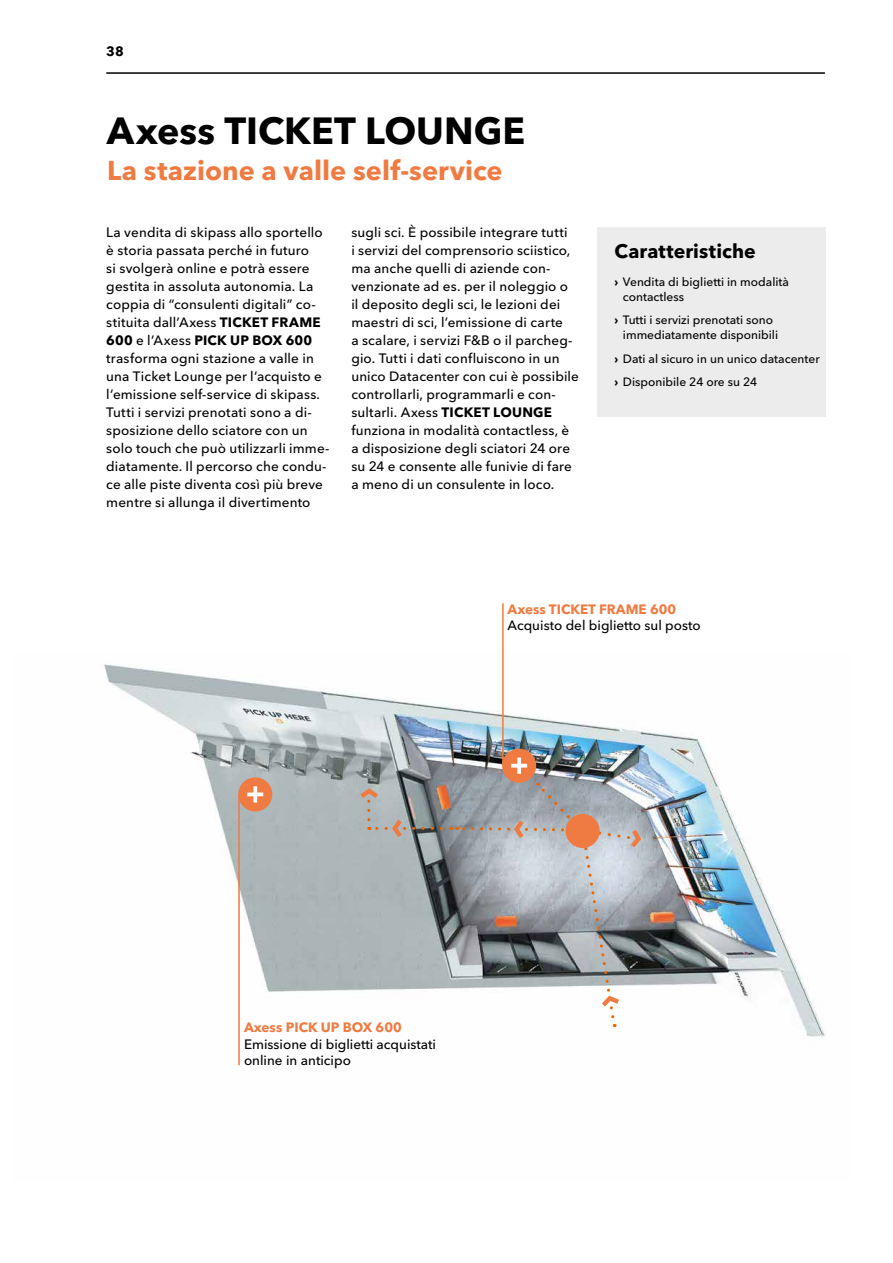
<style>
.page{position:relative;width:893px;height:1263px;background:#fff}
.page>*{position:absolute;margin:0;border:0;box-sizing:border-box;transform-origin:0 0}
.t1{font:700 37.5px "Avenir Next Cyr";color:#000}
.t2{font:700 27px "Avenir Next Cyr";color:#ef7b42}
.t3{font:700 19.5px "Avenir Next Cyr";letter-spacing:.005em;color:#000}
.t4{font:500 13.5px/18px "Avenir Next Cyr";letter-spacing:.01em;color:#000}
.t5{font:700 13.5px "Avenir Next Cyr";color:#ef7b42}
.t6{font:700 13.5px "Avenir Next Cyr";color:#000}
.t7{font:500 12px/15px "Avenir Next Cyr";color:#000}
.s1{font-weight:700}
</style>
<div class="page">
<hr style="left:106px;top:72px;width:719px;height:2px;background:#000">
<div style="left:597px;top:227px;width:229px;height:189px;background:#ececec"></div>
<img style="left:103px;top:664px;width:723px;height:402px">
<div style="left:238px;top:777px;width:34px;height:34px;background:#ef7b42;border-radius:50%"></div>
<svg style="left:247px;top:786px;width:16px;height:16px"></svg>
<div style="left:502px;top:749px;width:34px;height:34px;background:#ef7b42;border-radius:50%"></div>
<svg style="left:511px;top:757px;width:16px;height:17px"></svg>
<hr style="left:238px;top:794px;width:2px;height:271px;background:#ef7b42">
<hr style="left:502px;top:603px;width:2px;height:162px;background:#ef7b42">
<svg style="left:360px;top:788px;width:82px;height:49px"></svg>
<svg style="left:451px;top:783px;width:190px;height:244px"></svg>
<p class="t6" style="left:106px;top:43px;width:19px">38</p>
<h1 class="t1" style="left:107px;top:108px;width:420px">Axess TICKET LOUNGE</h1>
<h2 class="t2" style="left:107px;top:154px;width:397px">La stazione a valle self-service</h2>
<p class="t4" style="left:106px;top:224px;width:225px">La vendita di skipass allo sportello è storia passata perché in futuro<br>si svolgerà online e potrà essere gestita in assoluta autonomia. La coppia di “consulenti digitali” co&shy;stituita dall’Axess <span class="s1">TICKET FRAME 600</span> e l’Axess <span class="s1">PICK UP BOX 600 </span>trasforma ogni stazione a valle in una Ticket Lounge per l‘acquisto e l‘emissione self-service di skipass.<br>Tutti i servizi prenotati sono a di&shy;sposizione dello sciatore con un solo touch che può utilizzarli imme&shy;diatamente. Il percorso che condu&shy;ce alle piste diventa così più breve mentre si allunga il divertimento</p>
<p class="t4" style="left:351px;top:224px;width:229px">sugli sci. È possibile integrare tutti<br>i servizi del comprensorio sciistico, ma anche quelli di aziende con&shy;venzionate ad es. per il noleggio o<br>il deposito degli sci, le lezioni dei maestri di sci, l’emissione di carte<br>a scalare, i servizi F&amp;B o il parcheg&shy;gio. Tutti i dati confluiscono in un unico Datacenter con cui è possibile controllarli, programmarli e con&shy;sultarli. Axess <span class="s1">TICKET LOUNGE </span>funziona in modalità contactless, è a disposizione degli sciatori 24 ore su 24 e consente alle funivie di fare a meno di un consulente in loco.</p>
<h3 class="t3" style="left:614px;top:239px;width:143px">Caratteristiche</h3>
<p class="t7" style="left:623px;top:274px;width:168px;text-indent:-9px"><span class="s1">›</span> Vendita di biglietti in modalità contactless</p>
<p class="t7" style="left:623px;top:312px;width:157px;text-indent:-9px"><span class="s1">›</span> Tutti i servizi prenotati sono immediatamente disponibili</p>
<p class="t7" style="left:614px;top:347px;width:207px;line-height:23.5px"><span class="s1">›</span> Dati al sicuro in un unico datacenter <span class="s1">›</span> Disponibile 24 ore su 24</p>
<p class="t5" style="left:507px;top:601px;width:170px">Axess TICKET FRAME 600</p>
<p class="t4" style="left:507px;top:616px;width:195px">Acquisto del biglietto sul posto</p>
<p class="t5" style="left:244px;top:1019px;width:159px">Axess PICK UP BOX 600</p>
<p class="t4" style="left:244px;top:1036px;width:194px;line-height:16.5px">Emissione di biglietti acquistati online in anticipo</p>
</div>
